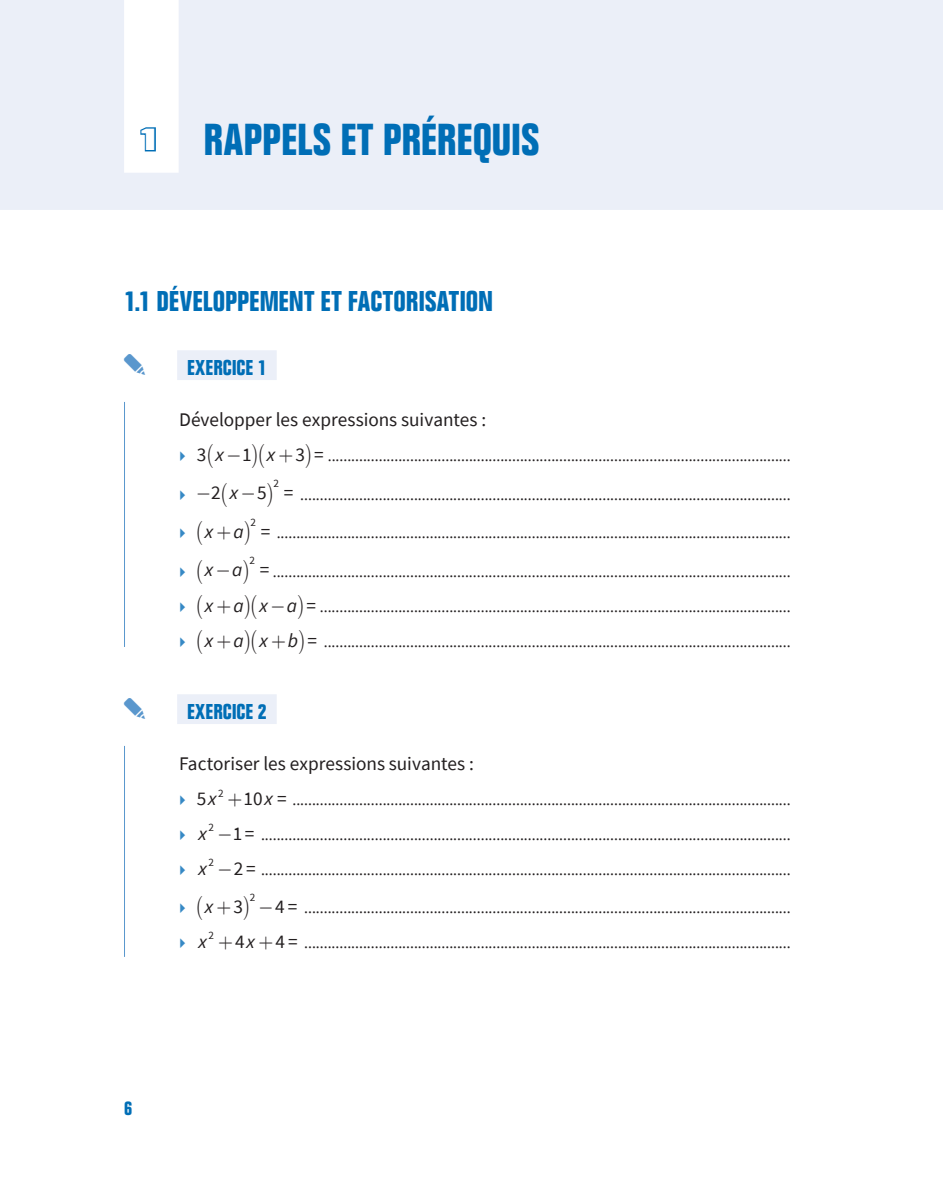
<style>
.page{position:relative;width:943px;height:1191px;background:#fff}
.page>*{position:absolute;margin:0;border:0;box-sizing:border-box;transform-origin:0 0}
.t1{font:700 condensed 43.75px "Folio Std";color:#006eb6}
.t2{font:700 condensed 28px "Folio Std";color:#006eb6}
.t3{font:700 condensed 21px "Folio Std";color:#006eb6}
.t4{font:21px "Web Hosting Hub Glyphs";color:#5a97cd}
.t5{font:19.25px/34.8px "Source Sans Pro";color:#231f20}
.t6{font:italic 19.25px "Source Sans Pro";color:#231f20}
.t7{font:700 condensed 19.25px "Folio Std";color:#006eb6}
.t8{font:15.75px "Source Sans Pro";color:#231f20}
.t9{font:11.2px "Source Sans Pro";color:#231f20}
.s1{font-weight:800;font-stretch:normal;font-size:31.5px;color:#fff}
.s2{color:#3689c5}
.s3{font-style:italic;font-size:19.25px}
.s4{font-size:19.25px}
.s5{font-style:italic}
.s6{font-style:normal}
</style>
<div class="page">
<div style="left:0;top:0;width:943px;height:210px;background:#ebeff8"></div>
<div style="left:124px;top:0;width:55px;height:173px;background:#fff"></div>
<div style="left:177px;top:350px;width:100px;height:30px;background:#ebeff8"></div>
<div style="left:177px;top:694px;width:100px;height:30px;background:#ebeff8"></div>
<svg style="left:140px;top:127px;width:16px;height:25px"></svg>
<hr style="left:124px;top:402px;width:1px;height:245px;background:#5a97cd">
<hr style="left:124px;top:746px;width:1px;height:211px;background:#5a97cd">
<h1 class="t1" style="left:139px;top:116px;width:402px"><span class="s1">1</span> RAPPELS ET PRÉREQUIS</h1>
<h2 class="t2" style="left:124px;top:285px;width:370px">1.1 DÉVELOPPEMENT ET FACTORISATION</h2>
<h3 class="t4" style="left:124px;top:355px;width:22px">Ѣ</h3>
<h3 class="t3" style="left:187px;top:356px;width:81px">EXERCICE 1</h3>
<p class="t5" style="left:179px;top:402px;width:308px">Développer les expressions suivantes : <span class="s2">▸</span> 3</p>
<p class="t5" style="left:242px;top:437px;width:11px">1</p>
<p class="t5" style="left:295px;top:437px;width:30px">3 =</p>
<p class="t6" style="left:215px;top:443px;width:10px">x</p>
<p class="t6" style="left:267px;top:443px;width:10px">x</p>
<p class="t8" style="left:328px;top:446px;width:464px">......................................................................................................................</p>
<p class="t9" style="left:273px;top:476px;width:7px">2</p>
<p class="t5" style="left:211px;top:475px;width:11px">2</p>
<p class="t5" style="left:257px;top:475px;width:38px">5 =</p>
<p class="t6" style="left:230px;top:481px;width:10px">x</p>
<p class="t8" style="left:300px;top:484px;width:492px">.............................................................................................................................</p>
<p class="t9" style="left:251px;top:515px;width:7px">2</p>
<p class="t8" style="left:205px;top:523px;width:587px"><span class="s3">x a</span> <span class="s4">=</span> ...................................................................................................................................</p>
<p class="t9" style="left:249px;top:553px;width:7px">2</p>
<p class="t8" style="left:205px;top:561px;width:587px"><span class="s3">x a</span> <span class="s4">=</span> ....................................................................................................................................</p>
<p class="t8" style="left:179px;top:596px;width:613px"><span class="s2">▸</span> <span class="s3">x a x a</span> <span class="s4">=</span> ........................................................................................................................</p>
<p class="t8" style="left:179px;top:631px;width:613px"><span class="s2">▸</span> <span class="s3">x a x b</span> <span class="s4">=</span> .......................................................................................................................</p>
<h3 class="t4" style="left:124px;top:699px;width:22px">Ѣ</h3>
<h3 class="t3" style="left:187px;top:700px;width:81px">EXERCICE 2</h3>
<p class="t5" style="left:179px;top:746px;width:296px">Factoriser les expressions suivantes :</p>
<p class="t9" style="left:218px;top:785px;width:7px">2</p>
<p class="t5" style="left:197px;top:781px;width:21px">5<span class="s5">x</span></p>
<p class="t5" style="left:244px;top:781px;width:44px">10 =</p>
<p class="t8" style="left:264px;top:790px;width:528px"><span class="s3">x</span> ...............................................................................................................................</p>
<p class="t7" style="left:124px;top:1098px;width:10px">6</p>
<p class="t9" style="left:198px;top:820px;width:17px">2<span class="s3">x</span></p>
<p class="t8" style="left:233px;top:824px;width:559px"><span class="s4">1=</span> .......................................................................................................................................</p>
<p class="t9" style="left:198px;top:855px;width:17px">2<span class="s3">x</span></p>
<p class="t8" style="left:234px;top:859px;width:558px"><span class="s4">2=</span> .......................................................................................................................................</p>
<p class="t9" style="left:250px;top:890px;width:7px">2</p>
<p class="t6" style="left:205px;top:894px;width:40px">x <span class="s6">3</span></p>
<p class="t8" style="left:275px;top:897px;width:517px"><span class="s4">4 =</span> ............................................................................................................................</p>
<p class="t9" style="left:198px;top:928px;width:17px">2<span class="s3">x</span></p>
<p class="t6" style="left:235px;top:929px;width:21px">x<span class="s6">4</span></p>
<p class="t8" style="left:275px;top:932px;width:516px"><span class="s4">4 =</span> ............................................................................................................................</p>
</div>
